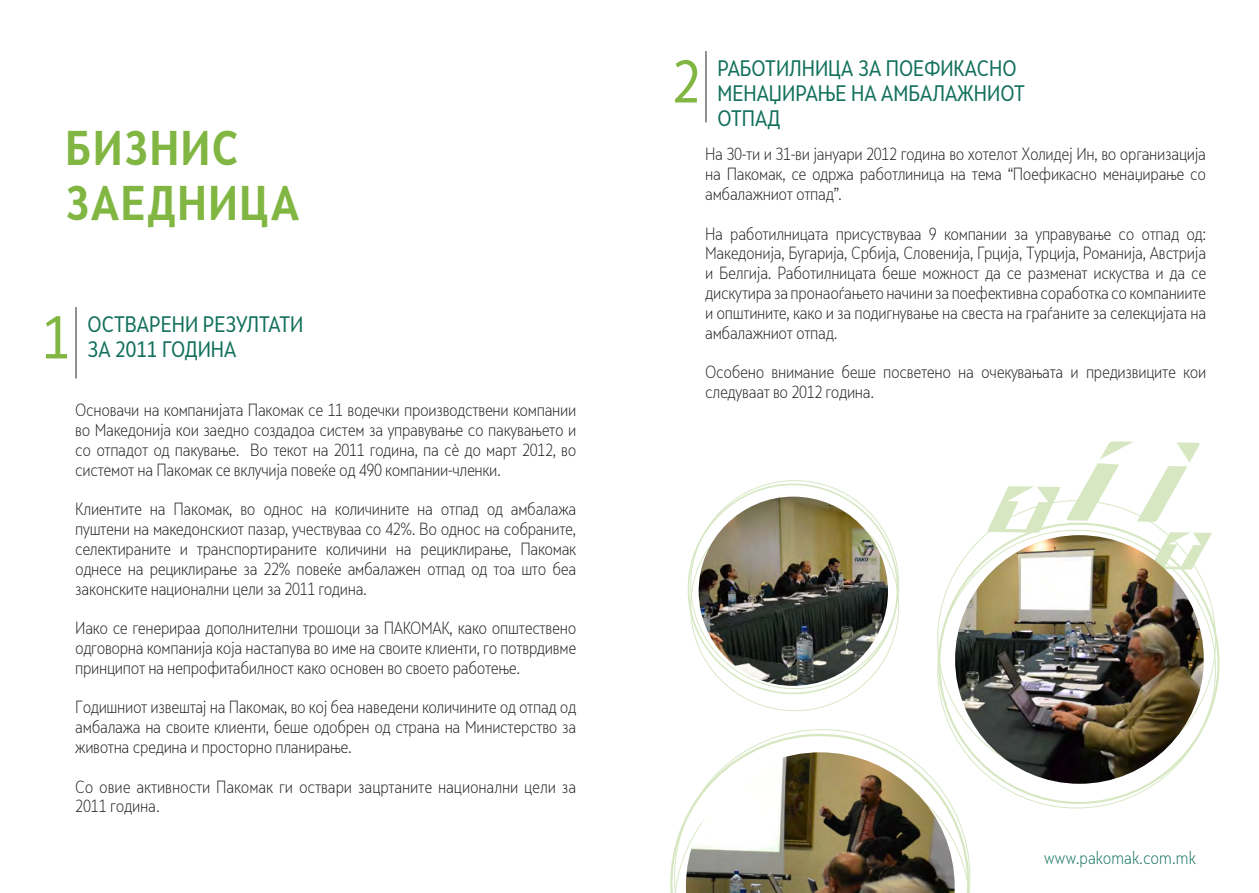
<style>
.page{position:relative;width:1259px;height:893px;background:#fff}
.page>*{position:absolute;margin:0;border:0;box-sizing:border-box;transform-origin:0 0}
.t1{font:56.55px "Skola Sans Cn";color:#80b641}
.t2{font:700 45.6px/54.8px "Skola Sans Cn";letter-spacing:.05em;color:#80b641}
.t3{font:21px/25.2px "Skola Sans Cn";color:#12705c}
.t4{font:300 16.5px/19.8px "Skola Sans Cn";letter-spacing:-.02em;color:#231f20;text-align:justify}
.t5{font:300 16.5px "Skola Sans Cn";color:#12705c}
</style>
<div class="page">
<hr style="left:75px;top:307px;width:2px;height:71px;background:#6d6e71">
<hr style="left:705px;top:51px;width:1px;height:71px;background:#6d6e71">
<svg style="left:1005px;top:441px;width:195px;height:52px"></svg>
<svg style="left:1001px;top:786px;width:151px;height:23px"></svg>
<svg style="left:937px;top:493px;width:283px;height:293px"></svg>
<svg style="left:738px;top:480px;width:113px;height:17px"></svg>
<svg style="left:687px;top:497px;width:212px;height:214px"></svg>
<svg style="left:744px;top:722px;width:233px;height:31px"></svg>
<svg style="left:670px;top:753px;width:307px;height:140px"></svg>
<img style="left:955px;top:535px;width:248px;height:249px;border-radius:124px">
<img style="left:698px;top:497px;width:190px;height:189px;border-radius:95px">
<img style="left:686px;top:752px;width:268px;height:141px">
<h2 class="t2" style="left:66px;top:120px;width:234px">БИЗНИС<br>ЗАЕДНИЦА</h2>
<h1 class="t1" style="left:42px;top:304px;width:30px">1</h1>
<p class="t3" style="left:88px;top:311px;width:217px">ОСТВАРЕНИ РЕЗУЛТАТИ<br>ЗА 2011 ГОДИНА</p>
<p class="t4" style="left:75px;top:400px;width:502px">Основачи на компанијата Пакомак се 11 водечки производствени компании во Македонија кои заедно создадоа систем за управување со пакувањето и со отпадот од пакување. Во текот на 2011 година, па сè до март 2012, во системот на Пакомак се вклучија повеќе од 490 компании-членки.</p>
<p class="t4" style="left:75px;top:499px;width:502px">Клиентите на Пакомак, во однос на количините на отпад од амбалажа пуштени на македонскиот пазар, учествуваа со 42%. Во однос на собраните, селектираните и транспортираните количини на рециклирање, Пакомак однесе на рециклирање за 22% повеќе амбалажен отпад од тоа што беа законските национални цели за 2011 година.</p>
<p class="t4" style="left:75px;top:618px;width:502px">Иако се генерираа дополнителни трошоци за ПАКОМАК, како општествено одговорна компанија која настапува во име на своите клиенти, го потврдивме принципот на непрофитабилност како основен во своето работење.</p>
<p class="t4" style="left:75px;top:697px;width:502px">Годишниот извештај на Пакомак, во кој беа наведени количините од отпад од амбалажа на своите клиенти, беше одобрен од страна на Министерство за животна средина и просторно планирање.</p>
<p class="t4" style="left:75px;top:776px;width:502px">Со овие активности Пакомак ги оствари зацртаните национални цели за<br>2011 година.</p>
<h1 class="t1" style="left:672px;top:48px;width:30px">2</h1>
<p class="t3" style="left:717px;top:55px;width:309px">РАБОТИЛНИЦА ЗА ПОЕФИКАСНО<br>МЕНАЏИРАЊЕ НА АМБАЛАЖНИОТ<br>ОТПАД</p>
<p class="t4" style="left:705px;top:144px;width:502px">На 30-ти и 31-ви јануари 2012 година во хотелот Холидеј Ин, во организација на Пакомак, се одржа работлиница на тема “Поефикасно менаџирање со амбалажниот отпад”.</p>
<p class="t4" style="left:705px;top:224px;width:502px">На работилницата присуствуваа 9 компании за управување со отпад од:<br>Македонија, Бугарија, Србија, Словенија, Грција, Турција, Романија, Австрија и Белгија. Работилницата беше можност да се разменат искуства и да се дискутира за пронаоѓањето начини за поефективна соработка со компаниите и општините, како и за подигнување на свеста на граѓаните за селекцијата на амбалажниот отпад.</p>
<p class="t4" style="left:705px;top:362px;width:502px">Особено внимание беше посветено на очекувањата и предизвиците кои следуваат во 2012 година.</p>
<p class="t5" style="left:1044px;top:848px;width:153px">www.pakomak.com.mk</p>
</div>
